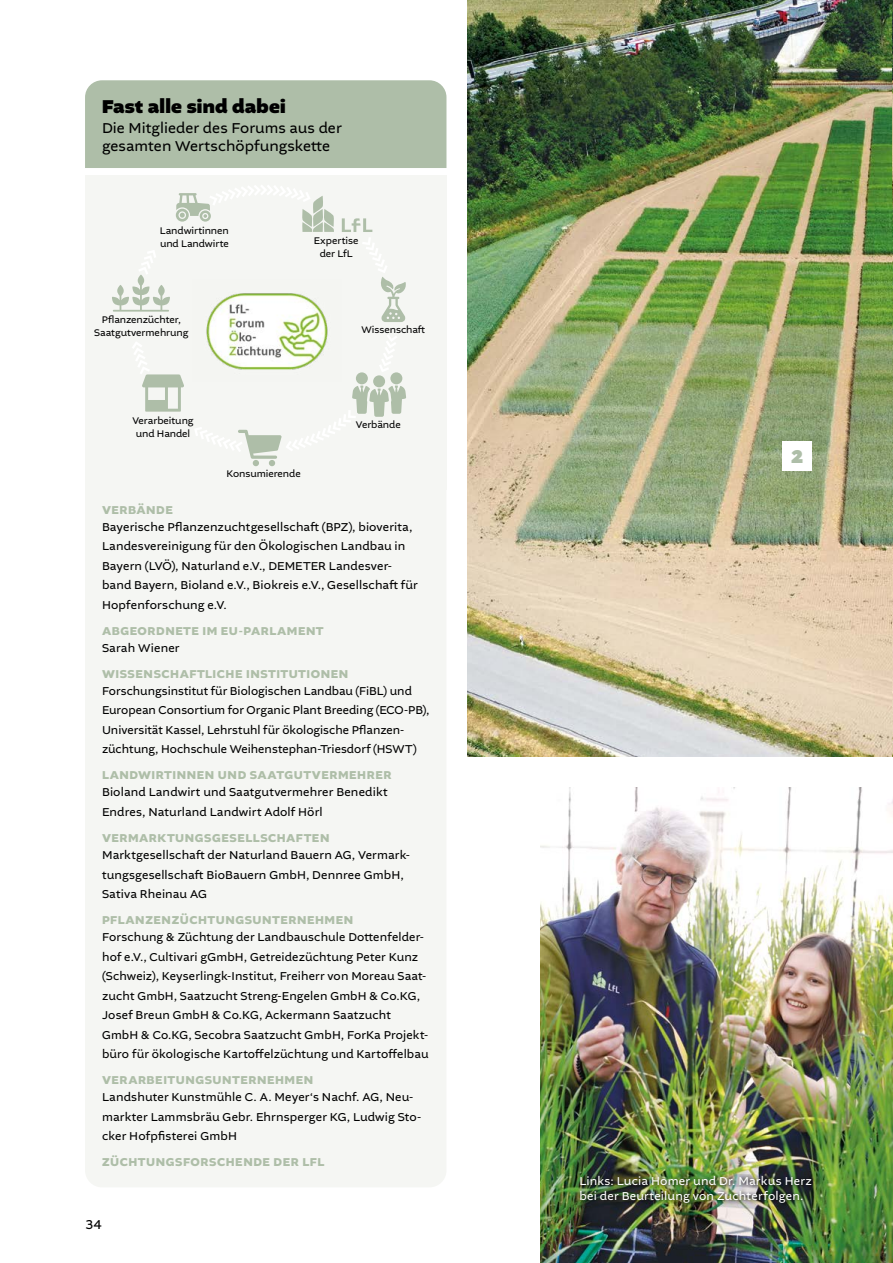
<style>
.page{position:relative;width:893px;height:1263px;background:#fff}
.page>*{position:absolute;margin:0;border:0;box-sizing:border-box;transform-origin:0 0}
.Standards_Infobox-Kopf_13_13{font:900 19.5px "Altivo";letter-spacing:.005em;color:#000}
.t1{font:900 19.5px "Altivo";color:#aebea8}
.Standards_Infobox-Kopf_Subline_10_12{font:15px/18px "Altivo";letter-spacing:.005em;color:#000}
.t2{font:13.5px "Altivo";color:#000}
.Standards_Infobox_8_13{font:12px/19.5px "Altivo";letter-spacing:.01em;color:#000}
.Standards_Infobox-ZwÜ_8_9_KAPITEL{font:700 12px "Altivo";letter-spacing:.045em;color:#aebea8}
.t3{font:12px/15px "Altivo";letter-spacing:.015em;color:#fff}
.t4{font:10.05px/12.6px "Altivo";letter-spacing:-.005em;color:#000;text-align:center}
</style>
<div class="page">
<img style="left:540px;top:788px;width:353px;height:475px">
<img style="left:468px;top:0;width:424px;height:756px">
<img style="left:892px;top:0;width:1px;height:756px">
<div style="left:85px;top:80px;width:361px;height:88px;background:#aebea8"></div>
<div style="left:85px;top:175px;width:361px;height:315px;background:#f5f6f3"></div>
<svg style="left:195px;top:335px;width:211px;height:131px"></svg>
<svg style="left:132px;top:342px;width:52px;height:70px"></svg>
<svg style="left:112px;top:250px;width:58px;height:62px"></svg>
<svg style="left:342px;top:218px;width:64px;height:104px"></svg>
<svg style="left:176px;top:185px;width:158px;height:47px"></svg>
<img style="left:195px;top:293px;width:146px;height:88px">
<div style="left:85px;top:490px;width:361px;height:697px;background:#f5f6f3"></div>
<div style="left:782px;top:441px;width:30px;height:30px;background:#fff"></div>
<img style="left:578px;top:1172px;width:238px;height:36px">
<p class="Standards_Infobox-Kopf_13_13" style="left:102px;top:93px;width:185px">Fast alle sind dabei</p>
<p class="Standards_Infobox-Kopf_Subline_10_12" style="left:102px;top:119px;width:241px">Die Mitglieder des Forums aus der gesamten Wertschöpfungskette</p>
<p class="t4" style="left:160px;top:225px;width:71px;text-align:left">Landwirtinnen und Landwirte</p>
<p class="t4" style="left:94px;top:314px;width:96px">Pflanzenzüchter,<br>Saatgutvermehrung</p>
<p class="t4" style="left:314px;top:235px;width:46px">Expertise der LfL</p>
<p class="t4" style="left:361px;top:323px;width:65px">Wissenschaft</p>
<p class="t4" style="left:132px;top:415px;width:63px">Verarbeitung und Handel</p>
<p class="t4" style="left:227px;top:467px;width:76px">Konsumierende</p>
<p class="t4" style="left:356px;top:419px;width:46px">Verbände</p>
<p class="Standards_Infobox-ZwÜ_8_9_KAPITEL" style="left:102px;top:502px;width:72px">VERBÄNDE</p>
<p class="Standards_Infobox_8_13" style="left:102px;top:517px;width:317px">Bayerische Pflanzenzuchtgesellschaft (BPZ), bioverita, Landesvereinigung für den Ökologischen Landbau in Bayern (LVÖ), Naturland e.V., DEMETER Landesver&shy;band Bayern, Bioland e.V., Biokreis e.V., Gesellschaft für Hopfenforschung e.V.</p>
<p class="Standards_Infobox-ZwÜ_8_9_KAPITEL" style="left:102px;top:623px;width:223px">ABGEORDNETE IM EU-PARLAMENT</p>
<p class="Standards_Infobox_8_13" style="left:102px;top:638px;width:79px">Sarah Wiener</p>
<p class="Standards_Infobox-ZwÜ_8_9_KAPITEL" style="left:102px;top:666px;width:248px">WISSENSCHAFTLICHE INSTITUTIONEN</p>
<p class="Standards_Infobox_8_13" style="left:102px;top:681px;width:329px">Forschungsinstitut für Biologischen Landbau (FiBL) und European Consortium for Organic Plant Breeding (ECO-PB), Universität Kassel, Lehrstuhl für ökologische Pflanzen&shy;züchtung, Hochschule Weihenstephan-Triesdorf (HSWT)</p>
<p class="Standards_Infobox-ZwÜ_8_9_KAPITEL" style="left:102px;top:767px;width:291px">LANDWIRTINNEN UND SAATGUTVERMEHRER</p>
<p class="Standards_Infobox_8_13" style="left:102px;top:783px;width:287px">Bioland Landwirt und Saatgutvermehrer Benedikt<br>Endres, Naturland Landwirt Adolf Hörl</p>
<p class="Standards_Infobox-ZwÜ_8_9_KAPITEL" style="left:102px;top:830px;width:229px">VERMARKTUNGSGESELLSCHAFTEN</p>
<p class="Standards_Infobox_8_13" style="left:102px;top:845px;width:310px">Marktgesellschaft der Naturland Bauern AG, Vermark&shy;tungsgesellschaft BioBauern GmbH, Dennree GmbH,<br>Sativa Rheinau AG</p>
<p class="Standards_Infobox-ZwÜ_8_9_KAPITEL" style="left:102px;top:912px;width:253px">PFLANZENZÜCHTUNGSUNTERNEHMEN</p>
<p class="Standards_Infobox_8_13" style="left:102px;top:927px;width:328px">Forschung &amp; Züchtung der Landbauschule Dottenfelder&shy;hof e.V., Cultivari gGmbH, Getreidezüchtung Peter Kunz (Schweiz), Keyserlingk-Institut, Freiherr von Moreau Saat&shy;zucht GmbH, Saatzucht Streng-Engelen GmbH &amp; Co.KG, Josef Breun GmbH &amp; Co.KG, Ackermann Saatzucht GmbH &amp; Co.KG, Secobra Saatzucht GmbH, ForKa Projekt&shy;büro für ökologische Kartoffelzüchtung und Kartoffelbau</p>
<p class="Standards_Infobox-ZwÜ_8_9_KAPITEL" style="left:102px;top:1072px;width:213px">VERARBEITUNGSUNTERNEHMEN</p>
<p class="Standards_Infobox_8_13" style="left:102px;top:1087px;width:321px">Landshuter Kunstmühle C. A. Meyer‘s Nachf. AG, Neu&shy;markter Lammsbräu Gebr. Ehrnsperger KG, Ludwig Sto&shy;cker Hofpfisterei GmbH</p>
<p class="Standards_Infobox-ZwÜ_8_9_KAPITEL" style="left:102px;top:1154px;width:224px">ZÜCHTUNGSFORSCHENDE DER LFL</p>
<p class="t2" style="left:85px;top:1215px;width:18px">34</p>
<h1 class="t1" style="left:791px;top:444px;width:14px">2</h1>
<p class="t3" style="left:579px;top:1173px;width:234px">Links: Lucia Homer und Dr. Markus Herz bei der Beurteilung von Zuchterfolgen.</p>
</div>
